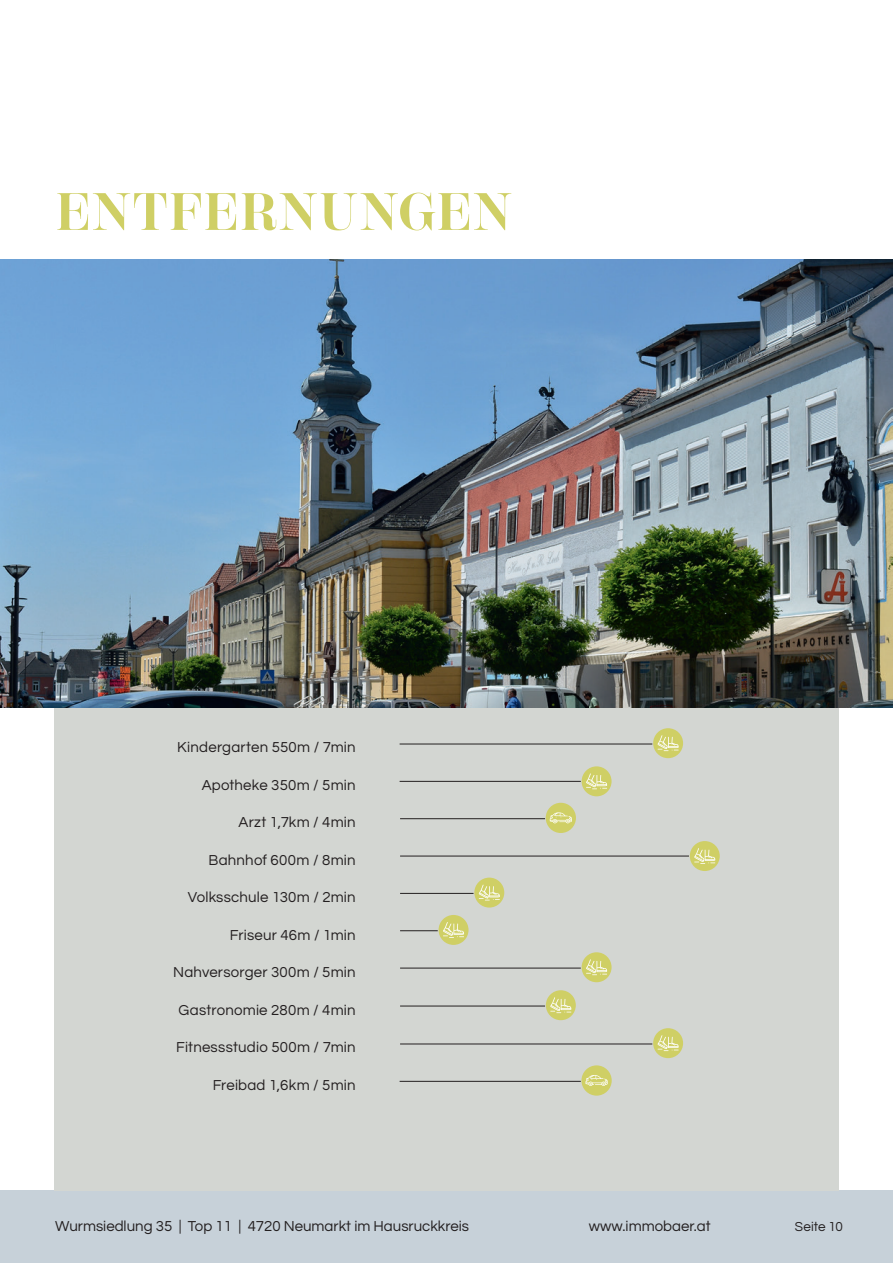
<style>
.page{position:relative;width:893px;height:1263px;background:#fff}
.page>*{position:absolute;margin:0;border:0;box-sizing:border-box;transform-origin:0 0}
.t1{font:700 52.5px "Scotch Display";letter-spacing:.03em;color:#cfcf65}
.t2{font:15px "Questrial";letter-spacing:.015em;color:#231f20}
.t3{font:13.5px "Questrial";letter-spacing:.005em;color:#231f20}
</style>
<div class="page">
<div style="left:0;top:1191px;width:893px;height:72px;background:#c7d1d9"></div>
<div style="left:54px;top:671px;width:785px;height:520px;background:#d3d6d2"></div>
<img style="left:0;top:260px;width:893px;height:447px">
<div style="left:690px;top:841px;width:30px;height:30px;background:#cfcf65;border-radius:50%"></div>
<div style="left:474px;top:878px;width:30px;height:29px;background:#cfcf65;border-radius:50%"></div>
<div style="left:439px;top:915px;width:29px;height:30px;background:#cfcf65;border-radius:50%"></div>
<div style="left:546px;top:990px;width:30px;height:30px;background:#cfcf65;border-radius:50%"></div>
<div style="left:582px;top:952px;width:30px;height:30px;background:#cfcf65;border-radius:50%"></div>
<div style="left:653px;top:1028px;width:30px;height:30px;background:#cfcf65;border-radius:50%"></div>
<div style="left:546px;top:803px;width:30px;height:30px;background:#cfcf65;border-radius:50%"></div>
<div style="left:581px;top:1065px;width:31px;height:30px;background:#cfcf65;border-radius:50%"></div>
<div style="left:653px;top:728px;width:30px;height:30px;background:#cfcf65;border-radius:50%"></div>
<div style="left:582px;top:766px;width:30px;height:30px;background:#cfcf65;border-radius:50%"></div>
<svg style="left:694px;top:848px;width:21px;height:16px"></svg>
<svg style="left:479px;top:885px;width:21px;height:16px"></svg>
<svg style="left:443px;top:922px;width:21px;height:16px"></svg>
<svg style="left:550px;top:997px;width:21px;height:16px"></svg>
<svg style="left:586px;top:959px;width:21px;height:16px"></svg>
<svg style="left:658px;top:1035px;width:21px;height:16px"></svg>
<hr style="left:400px;top:744px;width:252px;height:1px;background:#231f20">
<hr style="left:400px;top:893px;width:73px;height:1px;background:#231f20">
<hr style="left:400px;top:856px;width:289px;height:1px;background:#231f20">
<hr style="left:400px;top:781px;width:181px;height:1px;background:#231f20">
<hr style="left:400px;top:930px;width:38px;height:1px;background:#231f20">
<hr style="left:400px;top:1006px;width:145px;height:1px;background:#231f20">
<hr style="left:400px;top:968px;width:181px;height:1px;background:#231f20">
<hr style="left:400px;top:1043px;width:252px;height:1px;background:#231f20">
<hr style="left:400px;top:1081px;width:181px;height:1px;background:#231f20">
<hr style="left:400px;top:818px;width:145px;height:1px;background:#231f20">
<svg style="left:550px;top:812px;width:22px;height:11px"></svg>
<svg style="left:585px;top:1075px;width:23px;height:11px"></svg>
<svg style="left:658px;top:735px;width:21px;height:16px"></svg>
<svg style="left:586px;top:773px;width:21px;height:16px"></svg>
<h1 class="t1" style="left:56px;top:182px;width:457px">ENTFERNUNGEN</h1>
<p class="t2" style="left:177px;top:740px;width:180px">Kindergarten 550m / 7min</p>
<p class="t2" style="left:202px;top:777px;width:156px">Apotheke 350m / 5min</p>
<p class="t2" style="left:238px;top:815px;width:119px">Arzt 1,7km / 4min</p>
<p class="t2" style="left:209px;top:852px;width:149px">Bahnhof 600m / 8min</p>
<p class="t2" style="left:188px;top:890px;width:170px">Volksschule 130m / 2min</p>
<p class="t2" style="left:230px;top:927px;width:127px">Friseur 46m / 1min</p>
<p class="t2" style="left:173px;top:965px;width:184px">Nahversorger 300m / 5min</p>
<p class="t2" style="left:179px;top:1002px;width:179px">Gastronomie 280m / 4min</p>
<p class="t2" style="left:176px;top:1040px;width:181px">Fitnessstudio 500m / 7min</p>
<p class="t2" style="left:213px;top:1077px;width:145px">Freibad 1,6km / 5min</p>
<p class="t2" style="left:55px;top:1219px;width:415px">Wurmsiedlung 35 | Top 11 | 4720 Neumarkt im Hausruckkreis</p>
<p class="t2" style="left:589px;top:1219px;width:123px">www.immobaer.at</p>
<p class="t3" style="left:795px;top:1220px;width:50px">Seite 10</p>
</div>
